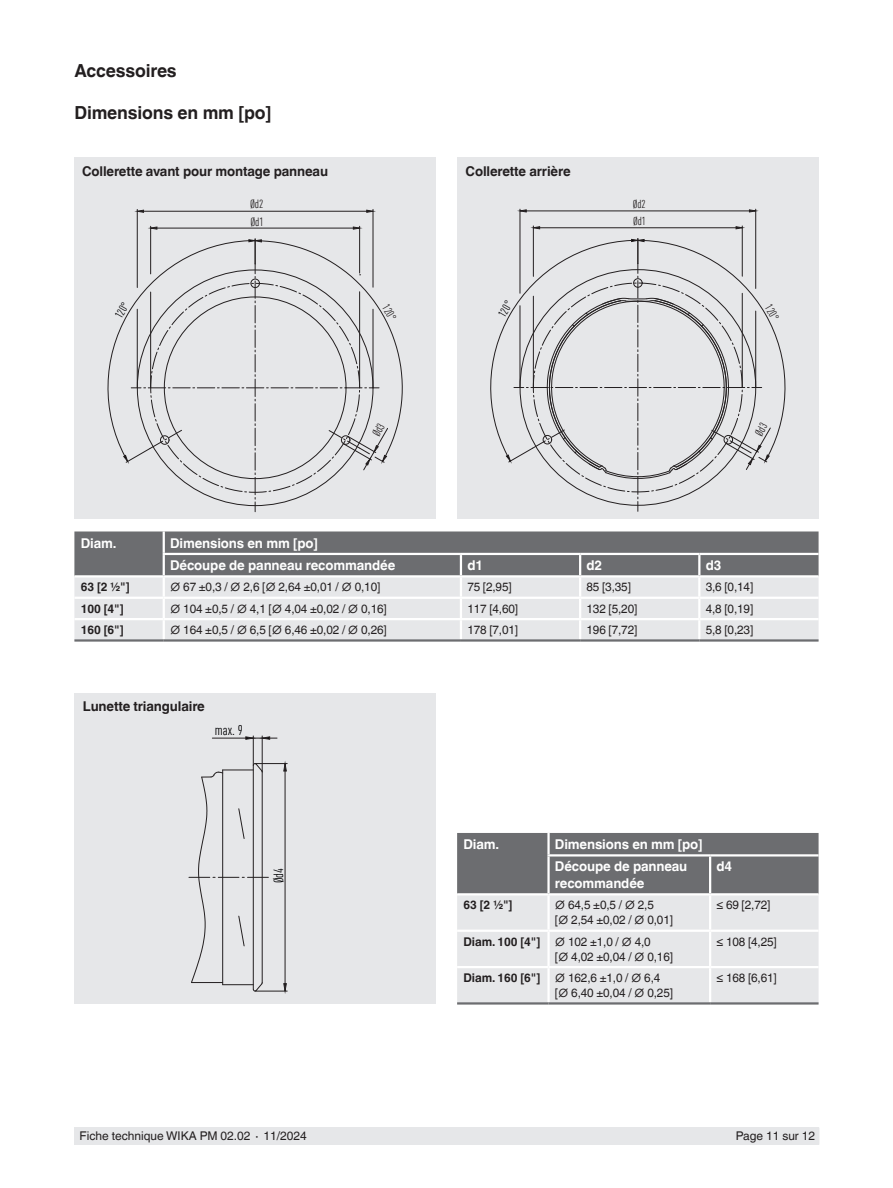
<style>
.page{position:relative;width:893px;height:1188px;background:#fff}
.page>*{position:absolute;margin:0;border:0;box-sizing:border-box;transform-origin:0 0}
.t1{font:700 18px "Helvetica World";letter-spacing:-.01em;color:#231f20}
.t2{font:13.95px "DIN Cond";color:#000002}
.t3{font:700 13.5px/22.5px "Helvetica World";letter-spacing:-.01em;color:#fff}
.t4{font:700 13.5px "Helvetica World";letter-spacing:-.01em;color:#231f20}
.t5{font:13.2px "DIN Cond";color:#000002}
.t6{font:12px/15px "Helvetica World";letter-spacing:-.01em;color:#231f20}
.t7{font:700 12px "Helvetica World";letter-spacing:-.01em;color:#231f20}
.t8{font:11.7px/17.4px "DIN Cond";color:#231f20}
.t9{font:11.4px/16.8px "DIN Cond";color:#231f20}
.t10{font:11.4px "DIN Cond";color:#000002}
.s1{font-weight:700}
</style>
<div class="page">
<div style="left:74px;top:1127px;width:745px;height:18px;background:#e6e7e9"></div>
<div style="left:457px;top:157px;width:362px;height:362px;background:#e6e7e9"></div>
<hr style="left:526px;top:211px;width:223px;height:1px;background:#231f20">
<svg style="left:519px;top:209px;width:8px;height:4px"></svg>
<svg style="left:749px;top:209px;width:6px;height:4px"></svg>
<hr style="left:520px;top:209px;width:1px;height:84px;background:#231f20">
<hr style="left:755px;top:209px;width:1px;height:79px;background:#231f20">
<hr style="left:540px;top:228px;width:196px;height:1px;background:#231f20">
<svg style="left:534px;top:226px;width:6px;height:4px"></svg>
<svg style="left:735px;top:226px;width:7px;height:4px"></svg>
<hr style="left:533px;top:226px;width:1px;height:50px;background:#231f20">
<hr style="left:742px;top:226px;width:1px;height:50px;background:#231f20">
<svg style="left:74px;top:531px;width:745px;height:108px;background:#b8b9bb"></svg>
<hr style="left:163px;top:531px;width:2px;height:22px;background:#fff">
<hr style="left:163px;top:553px;width:298px;height:2px;background:#fff">
<hr style="left:461px;top:553px;width:119px;height:2px;background:#fff">
<hr style="left:580px;top:553px;width:119px;height:2px;background:#fff">
<hr style="left:699px;top:553px;width:120px;height:2px;background:#fff">
<hr style="left:74px;top:639px;width:90px;height:3px;background:#6c6d70">
<hr style="left:164px;top:639px;width:297px;height:3px;background:#6c6d70">
<hr style="left:461px;top:639px;width:119px;height:3px;background:#6c6d70">
<hr style="left:580px;top:639px;width:119px;height:3px;background:#6c6d70">
<hr style="left:699px;top:639px;width:120px;height:3px;background:#6c6d70">
<div style="left:74px;top:157px;width:362px;height:362px;background:#e6e7e9"></div>
<hr style="left:144px;top:211px;width:223px;height:1px;background:#231f20">
<svg style="left:138px;top:209px;width:6px;height:4px"></svg>
<svg style="left:366px;top:209px;width:7px;height:4px"></svg>
<hr style="left:137px;top:209px;width:1px;height:79px;background:#231f20">
<hr style="left:373px;top:209px;width:1px;height:78px;background:#231f20">
<hr style="left:157px;top:228px;width:196px;height:1px;background:#231f20">
<svg style="left:151px;top:226px;width:7px;height:4px"></svg>
<svg style="left:353px;top:226px;width:6px;height:4px"></svg>
<hr style="left:150px;top:226px;width:1px;height:48px;background:#231f20">
<hr style="left:359px;top:226px;width:1px;height:47px;background:#231f20">
<svg style="left:457px;top:833px;width:362px;height:169px;background:#babbbd"></svg>
<hr style="left:457px;top:893px;width:92px;height:2px;background:#fff">
<hr style="left:547px;top:857px;width:3px;height:36px;background:#fff">
<hr style="left:547px;top:895px;width:3px;height:35px;background:#fff">
<hr style="left:709px;top:895px;width:2px;height:35px;background:#fff">
<hr style="left:457px;top:930px;width:92px;height:2px;background:#fff">
<hr style="left:547px;top:932px;width:3px;height:34px;background:#fff">
<hr style="left:710px;top:930px;width:109px;height:2px;background:#fff">
<hr style="left:709px;top:932px;width:2px;height:34px;background:#fff">
<hr style="left:457px;top:966px;width:92px;height:2px;background:#fff">
<hr style="left:547px;top:968px;width:3px;height:34px;background:#fff">
<hr style="left:710px;top:966px;width:109px;height:2px;background:#fff">
<hr style="left:709px;top:968px;width:2px;height:34px;background:#fff">
<hr style="left:710px;top:893px;width:109px;height:2px;background:#fff">
<hr style="left:549px;top:930px;width:161px;height:2px;background:#fff">
<hr style="left:549px;top:966px;width:161px;height:2px;background:#fff">
<hr style="left:709px;top:857px;width:2px;height:36px;background:#fff">
<hr style="left:549px;top:893px;width:161px;height:2px;background:#fff">
<hr style="left:547px;top:833px;width:3px;height:21px;background:#fff">
<hr style="left:547px;top:854px;width:163px;height:3px;background:#fff">
<hr style="left:710px;top:854px;width:109px;height:3px;background:#fff">
<hr style="left:457px;top:1002px;width:92px;height:3px;background:#6c6d70">
<hr style="left:549px;top:1002px;width:161px;height:3px;background:#6c6d70">
<hr style="left:710px;top:1002px;width:109px;height:3px;background:#6c6d70">
<div style="left:74px;top:693px;width:362px;height:310px;background:#e6e7e9"></div>
<svg style="left:189px;top:736px;width:88px;height:255px"></svg>
<hr style="left:255px;top:763px;width:32px;height:1px;background:#231f20">
<hr style="left:255px;top:991px;width:32px;height:1px;background:#231f20">
<hr style="left:285px;top:771px;width:1px;height:213px;background:#231f20">
<svg style="left:283px;top:763px;width:4px;height:9px"></svg>
<svg style="left:283px;top:983px;width:4px;height:9px"></svg>
<svg style="left:491px;top:239px;width:294px;height:272px"></svg>
<svg style="left:108px;top:239px;width:295px;height:273px"></svg>
<h1 class="t1" style="left:74px;top:60px;width:104px">Accessoires</h1>
<h1 class="t1" style="left:74px;top:102px;width:198px">Dimensions en mm [po]</h1>
<p class="t4" style="left:82px;top:163px;width:248px">Collerette avant pour montage panneau</p>
<p class="t4" style="left:466px;top:163px;width:106px">Collerette arrière</p>
<p class="t8" style="left:250px;top:195px;width:15px">Ød2<br>Ød1</p>
<p class="t9" style="left:633px;top:195px;width:15px">Ød2<br>Ød1</p>
<p class="t10" style="left:112px;top:314px;width:18px;rotate:-60deg">120°</p>
<p class="t9" style="left:393px;top:301px;width:18px;rotate:60deg">120°</p>
<p class="t10" style="left:495px;top:313px;width:18px;rotate:-60deg">120°</p>
<p class="t9" style="left:775px;top:301px;width:18px;rotate:60deg">120°</p>
<p class="t3" style="left:81px;top:532px;width:37px">Diam.</p>
<p class="t3" style="left:170px;top:532px;width:227px">Dimensions en mm [po]<br>Découpe de panneau recommandée</p>
<p class="t3" style="left:467px;top:554px;width:17px">d1</p>
<p class="t3" style="left:586px;top:554px;width:17px">d2</p>
<p class="t3" style="left:706px;top:554px;width:17px">d3</p>
<p class="t7" style="left:81px;top:580px;width:50px">63 [2 ½"]</p>
<p class="t6" style="left:170px;top:580px;width:212px">∅ 67 ±0,3 / ∅ 2,6 [∅ 2,64 ±0,01 / ∅ 0,10]</p>
<p class="t6" style="left:467px;top:580px;width:46px">75 [2,95]</p>
<p class="t6" style="left:586px;top:580px;width:46px">85 [3,35]</p>
<p class="t6" style="left:706px;top:580px;width:49px">3,6 [0,14]</p>
<p class="t7" style="left:81px;top:602px;width:44px">100 [4"]</p>
<p class="t6" style="left:170px;top:601px;width:218px">∅ 104 ±0,5 / ∅ 4,1 [∅ 4,04 ±0,02 / ∅ 0,16]</p>
<p class="t6" style="left:467px;top:601px;width:52px">117 [4,60]</p>
<p class="t6" style="left:586px;top:601px;width:52px">132 [5,20]</p>
<p class="t6" style="left:706px;top:601px;width:49px">4,8 [0,19]</p>
<p class="t7" style="left:81px;top:623px;width:44px">160 [6"]</p>
<p class="t6" style="left:170px;top:622px;width:218px">∅ 164 ±0,5 / ∅ 6,5 [∅ 6,46 ±0,02 / ∅ 0,26]</p>
<p class="t6" style="left:467px;top:622px;width:52px">178 [7,01]</p>
<p class="t6" style="left:586px;top:622px;width:52px">196 [7,72]</p>
<p class="t6" style="left:706px;top:622px;width:49px">5,8 [0,23]</p>
<p class="t4" style="left:83px;top:699px;width:123px">Lunette triangulaire</p>
<p class="t2" style="left:215px;top:722px;width:29px">max. 9</p>
<p class="t5" style="left:271px;top:883px;width:16px;rotate:-90deg">Ød4</p>
<p class="t3" style="left:463px;top:833px;width:37px">Diam.</p>
<p class="t3" style="left:555px;top:833px;width:149px">Dimensions en mm [po]<br>Découpe de panneau</p>
<p class="t3" style="left:555px;top:872px;width:91px">recommandée</p>
<p class="t3" style="left:716px;top:856px;width:17px">d4</p>
<p class="t7" style="left:463px;top:898px;width:50px">63 [2 ½"]</p>
<p class="t6" style="left:555px;top:898px;width:120px">∅ 64,5 ±0,5 / ∅ 2,5<br>[∅ 2,54 ±0,02 / ∅ 0,01]</p>
<p class="t6" style="left:716px;top:898px;width:55px">≤ 69 [2,72]</p>
<p class="t6" style="left:555px;top:934px;width:120px;text-indent:-91px"><span class="s1">Diam. 100 [4"]</span> ∅ 102 ±1,0 / ∅ 4,0<br>[∅ 4,02 ±0,04 / ∅ 0,16]</p>
<p class="t6" style="left:716px;top:934px;width:62px">≤ 108 [4,25]</p>
<p class="t6" style="left:555px;top:970px;width:120px;text-indent:-91px"><span class="s1">Diam. 160 [6"]</span> ∅ 162,6 ±1,0 / ∅ 6,4 [∅ 6,40 ±0,04 / ∅ 0,25]</p>
<p class="t6" style="left:716px;top:970px;width:62px">≤ 168 [6,61]</p>
<p class="t6" style="left:80px;top:1129px;width:229px">Fiche technique WIKA PM 02.02 ∙ 11/2024</p>
<p class="t6" style="left:736px;top:1129px;width:81px">Page 11 sur 12</p>
</div>
